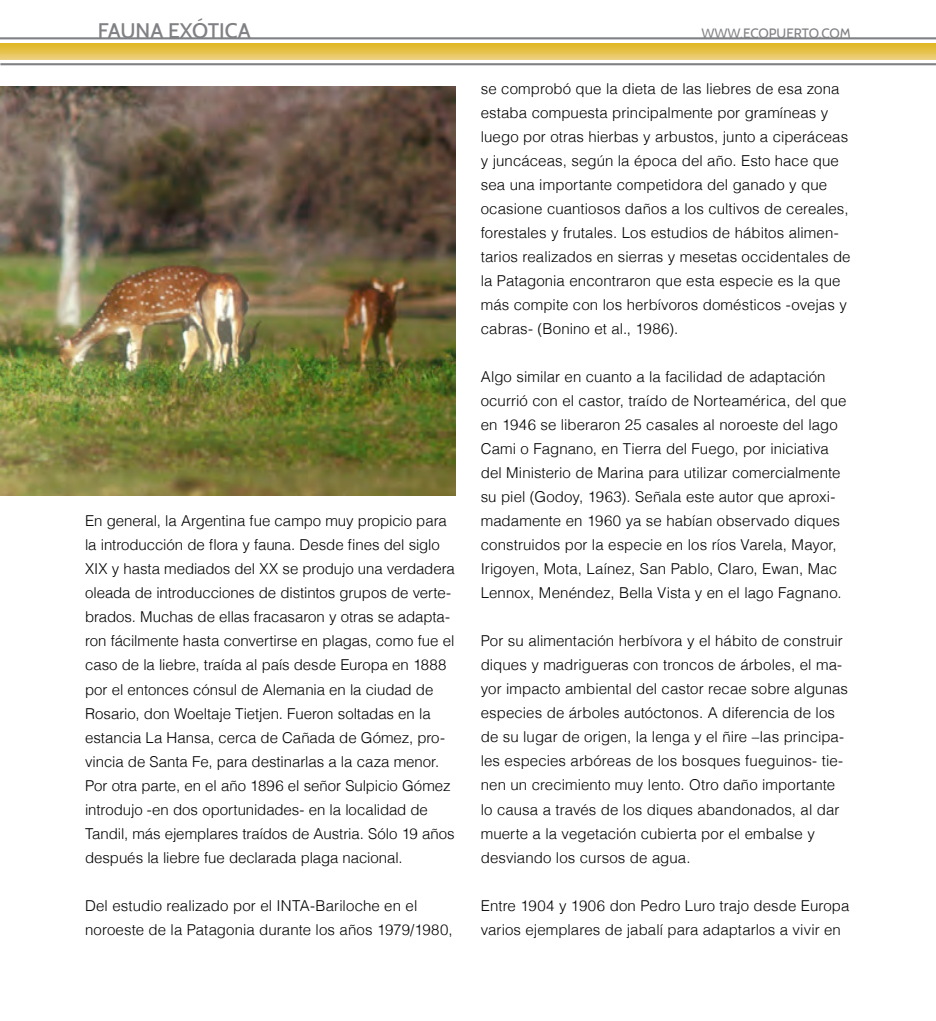
<style>
.page{position:relative;width:936px;height:1021px;background:#fff}
.page>*{position:absolute;margin:0;border:0;box-sizing:border-box;transform-origin:0 0}
.t1{font:500 21px "Cabin";color:#808184}
.t2{font:300 15px/24px "Helvetica";letter-spacing:.005em;color:#000}
.t3{font:13.5px "Cabin";letter-spacing:-.005em;color:#808184}
</style>
<div class="page">
<svg style="left:0;top:43px;width:935px;height:17px;background:#e6c24e"></svg>
<hr style="left:0;top:37px;width:935px;height:2px;background:#808184">
<hr style="left:0;top:63px;width:935px;height:2px;background:#808184">
<img style="left:0;top:86px;width:455px;height:409px">
<p class="t1" style="left:98px;top:17px;width:154px">FAUNA EXÓTICA</p>
<p class="t3" style="left:701px;top:25px;width:151px">WWW.ECOPUERTO.COM</p>
<p class="t2" style="left:85px;top:509px;width:371px">En general, la Argentina fue campo muy propicio para la introducción de flora y fauna. Desde fines del siglo XIX y hasta mediados del XX se produjo una verdadera oleada de introducciones de distintos grupos de verte&shy;brados. Muchas de ellas fracasaron y otras se adapta&shy;ron fácilmente hasta convertirse en plagas, como fue el caso de la liebre, traída al país desde Europa en 1888 por el entonces cónsul de Alemania en la ciudad de Rosario, don Woeltaje Tietjen. Fueron soltadas en la estancia La Hansa, cerca de Cañada de Gómez, pro&shy;vincia de Santa Fe, para destinarlas a la caza menor.<br>Por otra parte, en el año 1896 el señor Sulpicio Gómez introdujo -en dos oportunidades- en la localidad de Tandil, más ejemplares traídos de Austria. Sólo 19 años después la liebre fue declarada plaga nacional.</p>
<p class="t2" style="left:85px;top:893px;width:369px">Del estudio realizado por el INTA-Bariloche en el noroeste de la Patagonia durante los años 1979/1980,</p>
<p class="t2" style="left:480px;top:77px;width:371px">se comprobó que la dieta de las liebres de esa zona estaba compuesta principalmente por gramíneas y luego por otras hierbas y arbustos, junto a ciperáceas y juncáceas, según la época del año. Esto hace que sea una importante competidora del ganado y que ocasione cuantiosos daños a los cultivos de cereales, forestales y frutales. Los estudios de hábitos alimen&shy;tarios realizados en sierras y mesetas occidentales de la Patagonia encontraron que esta especie es la que más compite con los herbívoros domésticos -ovejas y cabras- (Bonino et al., 1986).</p>
<p class="t2" style="left:480px;top:365px;width:367px">Algo similar en cuanto a la facilidad de adaptación ocurrió con el castor, traído de Norteamérica, del que en 1946 se liberaron 25 casales al noroeste del lago Cami o Fagnano, en Tierra del Fuego, por iniciativa del Ministerio de Marina para utilizar comercialmente su piel (Godoy, 1963). Señala este autor que aproxi&shy;madamente en 1960 ya se habían observado diques construidos por la especie en los ríos Varela, Mayor, Irigoyen, Mota, Laínez, San Pablo, Claro, Ewan, Mac Lennox, Menéndez, Bella Vista y en el lago Fagnano.</p>
<p class="t2" style="left:480px;top:629px;width:369px">Por su alimentación herbívora y el hábito de construir diques y madrigueras con troncos de árboles, el ma&shy;yor impacto ambiental del castor recae sobre algunas especies de árboles autóctonos. A diferencia de los de su lugar de origen, la lenga y el ñire –las principa&shy;les especies arbóreas de los bosques fueguinos- tie&shy;nen un crecimiento muy lento. Otro daño importante lo causa a través de los diques abandonados, al dar muerte a la vegetación cubierta por el embalse y desviando los cursos de agua.</p>
<p class="t2" style="left:480px;top:893px;width:370px">Entre 1904 y 1906 don Pedro Luro trajo desde Europa varios ejemplares de jabalí para adaptarlos a vivir en</p>
</div>
